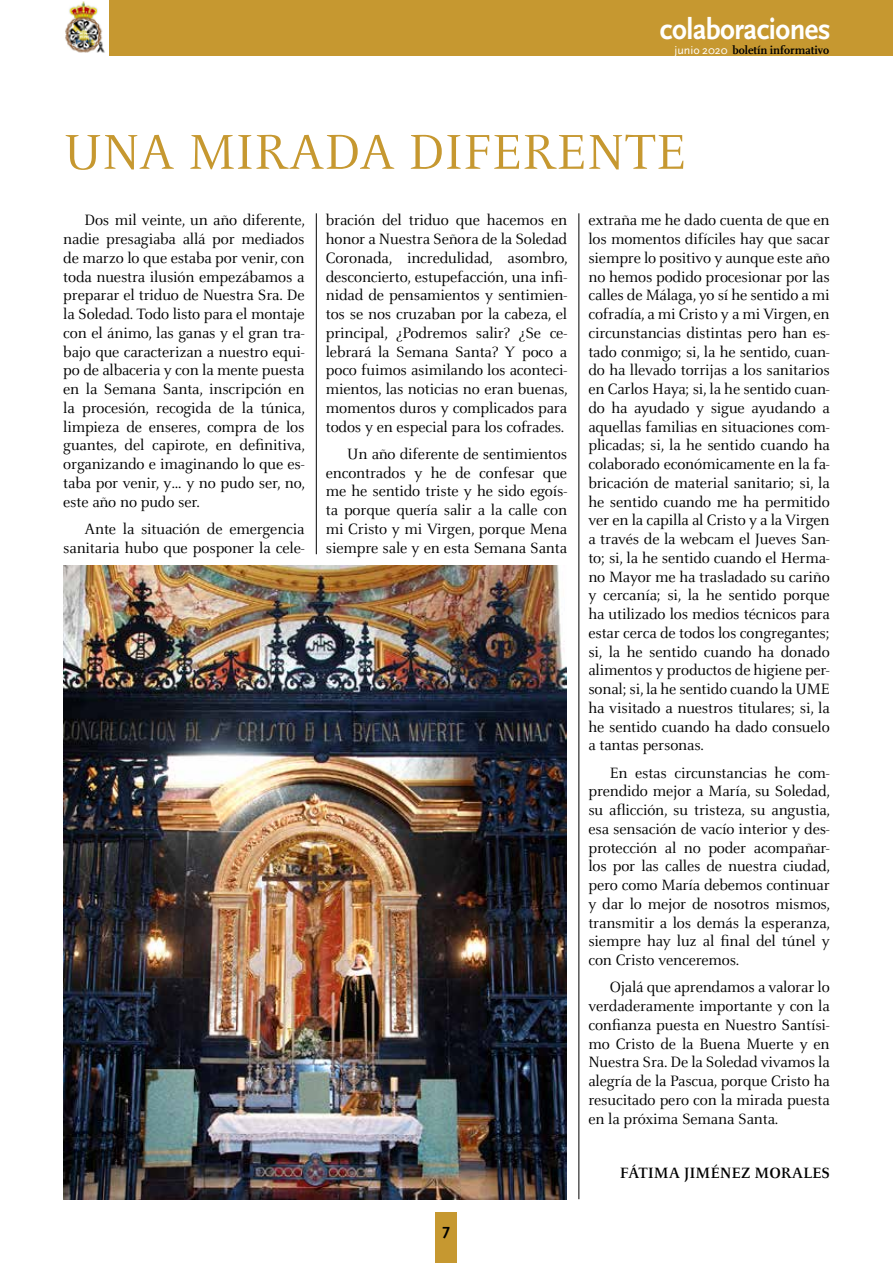
<style>
.page{position:relative;width:893px;height:1263px;background:#fff}
.page>*{position:absolute;margin:0;border:0;box-sizing:border-box;transform-origin:0 0}
.t1{font:54px "Celeste";color:#c69830}
.t2{font:700 30.3px "Scala Sans";letter-spacing:-.02em;color:#fff;scale:.95 1}
.t3{font:16.5px/18.8px "Celeste";letter-spacing:-.01em;color:#000;text-align:justify}
.t4{font:700 16.5px "Celeste";letter-spacing:-.01em;color:#000}
.t5{font:700 16.5px "Scala Sans";color:#000}
.t6{font:700 12px "FF Scala";color:#000}
.s1{font-family:"Scala Sans";font-weight:400;color:#fff}
</style>
<div class="page">
<div style="left:64px;top:0;width:829px;height:55px;background:#c69830"></div>
<div style="left:436px;top:1213px;width:21px;height:50px;background:#c69830"></div>
<img style="left:64px;top:0;width:44px;height:55px">
<hr style="left:316px;top:213px;width:1px;height:341px;background:#000">
<hr style="left:579px;top:213px;width:1px;height:986px;background:#000">
<img style="left:64px;top:566px;width:503px;height:633px">
<h2 class="t2" style="left:660px;top:13px;width:181px">colaboraciones</h2>
<p class="t6" style="left:674px;top:43px;width:156px"><span class="s1">junio 2020</span> boletín informativo</p>
<h1 class="t1" style="left:64px;top:124px;width:624px">UNA MIRADA DIFERENTE</h1>
<p class="t3" style="left:63px;top:211px;width:243px;text-indent:21px">Dos mil veinte, un año diferente, nadie presagiaba allá por mediados de marzo lo que estaba por venir, con toda nuestra ilusión empezábamos a preparar el triduo de Nuestra Sra. De la Soledad. Todo listo para el montaje con el ánimo, las ganas y el gran tra&shy;bajo que caracterizan a nuestro equi&shy;po de albaceria y con la mente puesta en la Semana Santa, inscripción en la procesión, recogida de la túnica, limpieza de enseres, compra de los guantes, del capirote, en definitiva, organizando e imaginando lo que es&shy;taba por venir, y… y no pudo ser, no, este año no pudo ser.</p>
<p class="t3" style="left:63px;top:520px;width:243px;text-align:right">Ante la situación de emergencia sanitaria hubo que posponer la cele-</p>
<p class="t3" style="left:326px;top:211px;width:243px">bración del triduo que hacemos en honor a Nuestra Señora de la Soledad Coronada, incredulidad, asombro, desconcierto, estupefacción, una infi&shy;nidad de pensamientos y sentimien&shy;tos se nos cruzaban por la cabeza, el principal, ¿Podremos salir? ¿Se ce&shy;lebrará la Semana Santa? Y poco a poco fuimos asimilando los aconteci&shy;mientos, las noticias no eran buenas, momentos duros y complicados para todos y en especial para los cofrades.</p>
<p class="t3" style="left:326px;top:445px;width:243px;text-indent:21px">Un año diferente de sentimientos encontrados y he de confesar que me he sentido triste y he sido egoís&shy;ta porque quería salir a la calle con mi Cristo y mi Virgen, porque Mena siempre sale y en esta Semana Santa</p>
<p class="t5" style="left:443px;top:1221px;width:9px">7</p>
<p class="t3" style="left:588px;top:211px;width:243px">extraña me he dado cuenta de que en los momentos difíciles hay que sacar siempre lo positivo y aunque este año no hemos podido procesionar por las calles de Málaga, yo sí he sentido a mi cofradía, a mi Cristo y a mi Virgen, en circunstancias distintas pero han es&shy;tado conmigo; si, la he sentido, cuan&shy;do ha llevado torrijas a los sanitarios en Carlos Haya; si, la he sentido cuan&shy;do ha ayudado y sigue ayudando a aquellas familias en situaciones com&shy;plicadas; si, la he sentido cuando ha colaborado económicamente en la fa&shy;bricación de material sanitario; si, la he sentido cuando me ha permitido ver en la capilla al Cristo y a la Virgen a través de la webcam el Jueves San&shy;to; si, la he sentido cuando el Herma&shy;no Mayor me ha trasladado su cariño y cercanía; si, la he sentido porque ha utilizado los medios técnicos para estar cerca de todos los congregantes; si, la he sentido cuando ha donado alimentos y productos de higiene per&shy;sonal; si, la he sentido cuando la UME ha visitado a nuestros titulares; si, la he sentido cuando ha dado consuelo a tantas personas.</p>
<p class="t3" style="left:588px;top:764px;width:243px;text-indent:21px">En estas circunstancias he com&shy;prendido mejor a María, su Soledad, su aflicción, su tristeza, su angustia, esa sensación de vacío interior y des&shy;protección al no poder acompañar&shy;los por las calles de nuestra ciudad, pero como María debemos continuar y dar lo mejor de nosotros mismos, transmitir a los demás la esperanza, siempre hay luz al final del túnel y con Cristo venceremos.</p>
<p class="t3" style="left:588px;top:978px;width:243px;text-indent:21px">Ojalá que aprendamos a valorar lo verdaderamente importante y con la confianza puesta en Nuestro Santísi&shy;mo Cristo de la Buena Muerte y en Nuestra Sra. De la Soledad vivamos la alegría de la Pascua, porque Cristo ha resucitado pero con la mirada puesta en la próxima Semana Santa.</p>
<p class="t4" style="left:620px;top:1164px;width:211px">FÁTIMA JIMÉNEZ MORALES</p>
</div>
